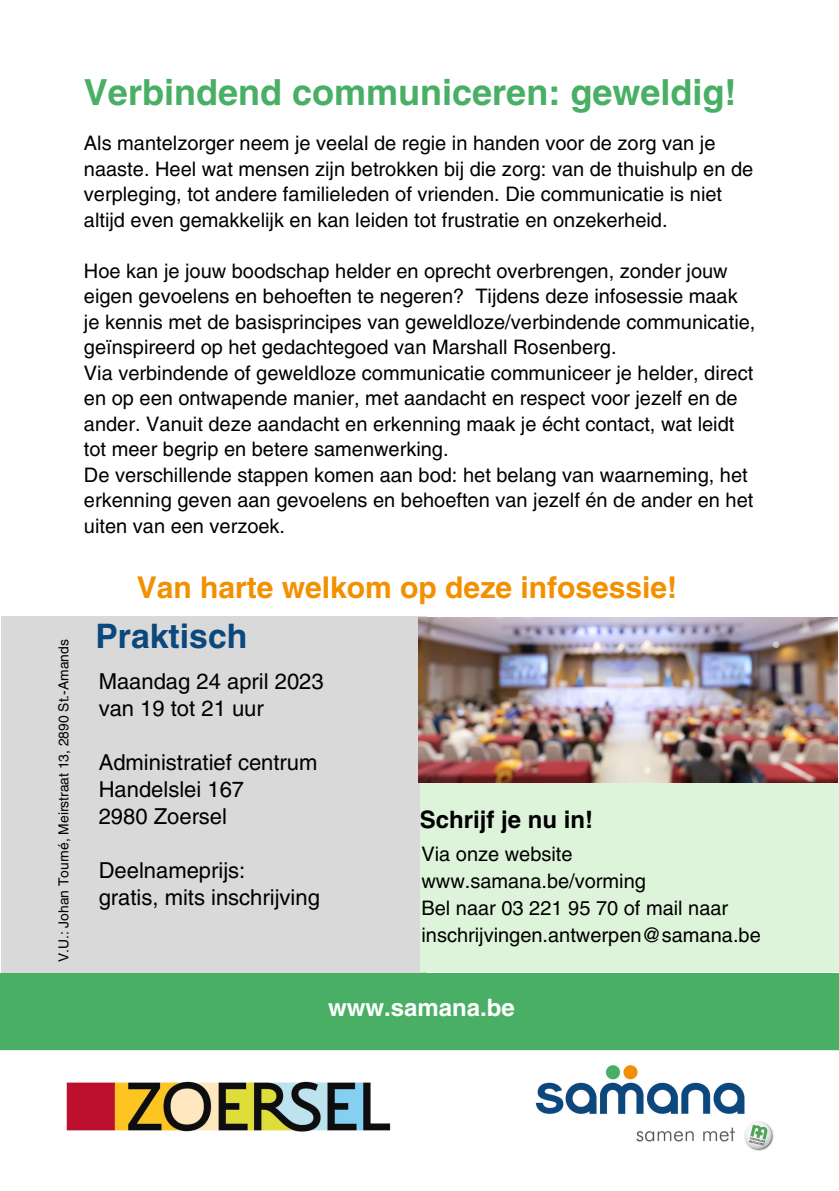
<style>
.page{position:relative;width:839px;height:1191px;background:#fff}
.page>*{position:absolute;margin:0;border:0;box-sizing:border-box;transform-origin:0 0}
.t1{font:700 36px "Helvetica LT Std";color:#48af65}
.t2{font:700 33.8px "Helvetica LT Std";color:#0a487d}
.t3{font:700 30px "Helvetica LT Std";color:#f29000}
.t4{font:700 24px "Helvetica LT Std";color:#000}
.t5{font:700 24px "Helvetica LT Std";color:#fff}
.t6{font:22px/27px "Helvetica LT Std";color:#000}
.t7{font:20px/25.6px "Helvetica LT Std";color:#000}
.t8{font:13.8px "Helvetica LT Std";color:#000}
</style>
<div class="page">
<div style="left:1px;top:616px;width:425px;height:362px;background:#d9d9d9"></div>
<div style="left:420px;top:783px;width:418px;height:189px;background:#def4da"></div>
<div style="left:0;top:973px;width:838px;height:77px;background:#48af65"></div>
<img style="left:418px;top:617px;width:419px;height:165px">
<img style="left:535px;top:1065px;width:239px;height:86px">
<img style="left:66px;top:1081px;width:325px;height:51px">
<h1 class="t1" style="left:84px;top:79px;width:654px">Verbindend communiceren: geweldig!</h1>
<p class="t7" style="left:84px;top:133px;width:670px">Als mantelzorger neem je veelal de regie in handen voor de zorg van je naaste. Heel wat mensen zijn betrokken bij die zorg: van de thuishulp en de verpleging, tot andere familieleden of vrienden. Die communicatie is niet altijd even gemakkelijk en kan leiden tot frustratie en onzekerheid.</p>
<p class="t7" style="left:84px;top:260px;width:673px">Hoe kan je jouw boodschap helder en oprecht overbrengen, zonder jouw eigen gevoelens en behoeften te negeren? Tijdens deze infosessie maak je kennis met de basisprincipes van geweldloze/verbindende communicatie, geïnspireerd op het gedachtegoed van Marshall Rosenberg.<br>Via verbindende of geweldloze communicatie communiceer je helder, direct en op een ontwapende manier, met aandacht en respect voor jezelf en de ander. Vanuit deze aandacht en erkenning maak je écht contact, wat leidt tot meer begrip en betere samenwerking.<br>De verschillende stappen komen aan bod: het belang van waarneming, het erkenning geven aan gevoelens en behoeften van jezelf én de ander en het uiten van een verzoek.</p>
<p class="t8" style="left:59px;top:962px;width:324px;rotate:-90deg">V.U.: Johan Tourné, Meirstraat 13, 2890 St.-Amands</p>
<h3 class="t3" style="left:137px;top:576px;width:542px">Van harte welkom op deze infosessie!</h3>
<h2 class="t2" style="left:95px;top:624px;width:153px">Praktisch</h2>
<p class="t6" style="left:99px;top:671px;width:226px">Maandag 24 april 2023 van 19 tot 21 uur</p>
<p class="t6" style="left:99px;top:752px;width:220px">Administratief centrum<br>Handelslei 167<br>2980 Zoersel</p>
<p class="t6" style="left:99px;top:860px;width:223px">Deelnameprijs:<br>gratis, mits inschrijving</p>
<p class="t4" style="left:420px;top:810px;width:175px">Schrijf je nu in!</p>
<p class="t7" style="left:421px;top:843px;width:341px;line-height:27px">Via onze website www.samana.be/vorming<br>Bel naar 03 221 95 70 of mail naar inschrijvingen.antwerpen@samana.be</p>
<p class="t5" style="left:328px;top:999px;width:188px">www.samana.be</p>
</div>
